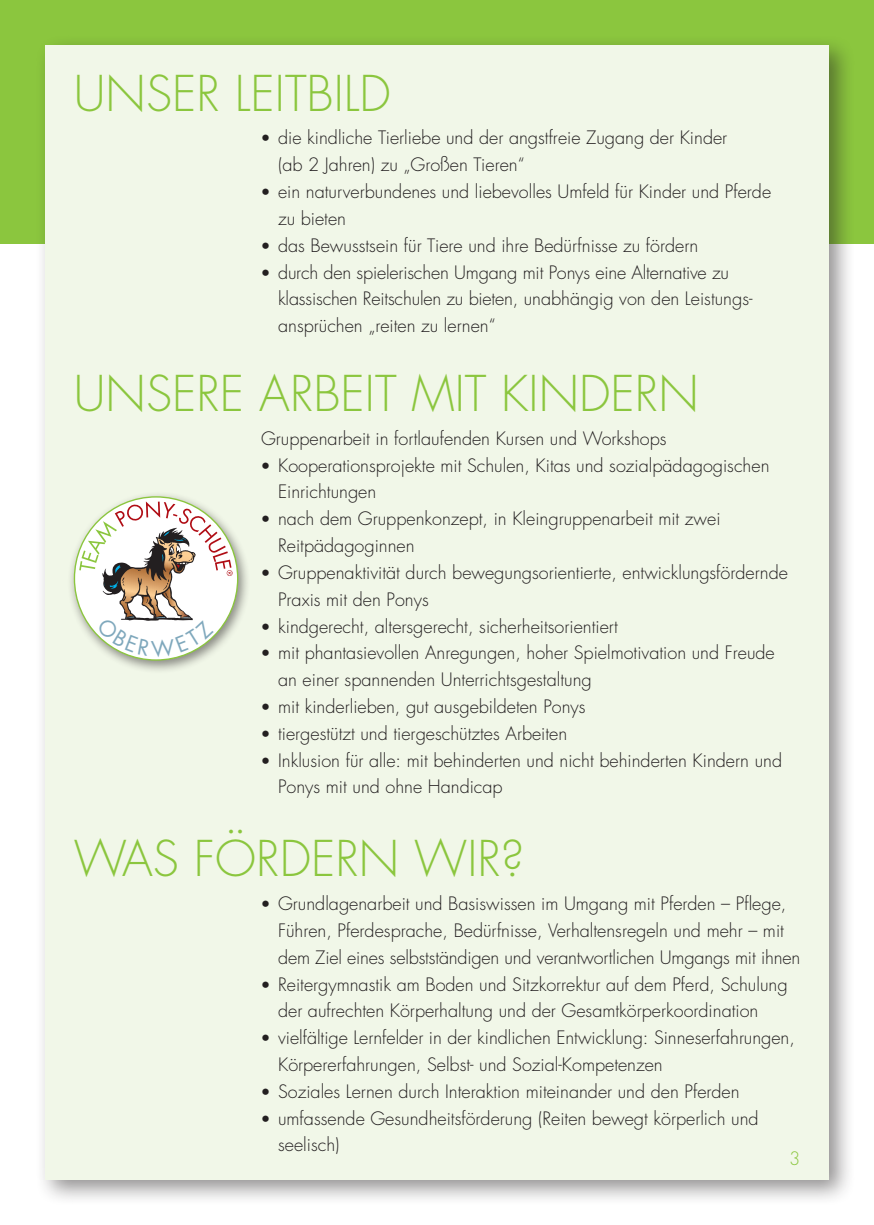
<style>
.page{position:relative;width:874px;height:1225px;background:#fff}
.page>*{position:absolute;margin:0;border:0;box-sizing:border-box;transform-origin:0 0}
.t1{font:300 48px "Futura";color:#8bc63e}
.t2{font:300 18px/26.8px "Futura";color:#231f20}
.t3{font:300 18px "Futura";color:#8bc63e}
.s1{font-family:"Frutiger";font-weight:400}
</style>
<div class="page">
<div style="left:0;top:0;width:873px;height:244px;background:#8bc63e"></div>
<div style="left:35px;top:34px;width:820px;height:1172px;background:#231f20;opacity:.5"></div>
<div style="left:45px;top:45px;width:783px;height:1134px;background:#f1f7e8"></div>
<div style="left:67px;top:491px;width:183px;height:183px;background:#231f20;opacity:.5"></div>
<svg style="left:79px;top:501px;width:154px;height:157px;background:#ded9cf"></svg>
<h1 class="t1" style="left:74px;top:62px;width:318px">UNSER LEITBILD</h1>
<p class="t2" style="left:278px;top:125px;width:450px;text-indent:-17px"><span class="s1">•</span> die kindliche Tierliebe und der angstfreie Zugang der Kinder (ab 2 Jahren) zu „Großen Tieren“</p>
<p class="t2" style="left:278px;top:178px;width:494px;text-indent:-17px"><span class="s1">•</span> ein naturverbundenes und liebevolles Umfeld für Kinder und Pferde zu bieten</p>
<p class="t2" style="left:261px;top:232px;width:438px"><span class="s1">•</span> das Bewusstsein für Tiere und ihre Bedürfnisse zu fördern</p>
<p class="t2" style="left:278px;top:259px;width:475px;text-indent:-17px"><span class="s1">•</span> durch den spielerischen Umgang mit Ponys eine Alternative zu klassischen Reitschulen zu bieten, unabhängig von den Leistungs&shy;ansprüchen „reiten zu lernen“</p>
<h1 class="t1" style="left:74px;top:363px;width:626px">UNSERE ARBEIT MIT KINDERN</h1>
<p class="t2" style="left:261px;top:425px;width:407px">Gruppenarbeit in fortlaufenden Kursen und Workshops</p>
<p class="t2" style="left:278px;top:452px;width:492px;text-indent:-17px"><span class="s1">•</span> Kooperationsprojekte mit Schulen, Kitas und sozialpädagogischen<br>Einrichtungen</p>
<p class="t2" style="left:278px;top:505px;width:444px;text-indent:-17px"><span class="s1">•</span> nach dem Gruppenkonzept, in Kleingruppenarbeit mit zwei<br>Reitpädagoginnen</p>
<p class="t2" style="left:278px;top:559px;width:511px;text-indent:-17px"><span class="s1">•</span> Gruppenaktivität durch bewegungsorientierte, entwicklungsfördernde<br>Praxis mit den Ponys</p>
<p class="t2" style="left:261px;top:613px;width:358px"><span class="s1">•</span> kindgerecht, altersgerecht, sicherheitsorientiert</p>
<p class="t2" style="left:278px;top:639px;width:498px;text-indent:-17px"><span class="s1">•</span> mit phantasievollen Anregungen, hoher Spielmotivation und Freude an einer spannenden Unterrichtsgestaltung</p>
<p class="t2" style="left:261px;top:693px;width:326px"><span class="s1">•</span> mit kinderlieben, gut ausgebildeten Ponys</p>
<p class="t2" style="left:261px;top:720px;width:307px"><span class="s1">•</span> tiergestützt und tiergeschütztes Arbeiten</p>
<p class="t2" style="left:278px;top:747px;width:505px;text-indent:-17px"><span class="s1">•</span> Inklusion für alle: mit behinderten und nicht behinderten Kindern und<br>Ponys mit und ohne Handicap</p>
<h1 class="t1" style="left:74px;top:828px;width:452px">WAS FÖRDERN WIR?</h1>
<p class="t2" style="left:278px;top:890px;width:523px;text-indent:-17px"><span class="s1">•</span> Grundlagenarbeit und Basiswissen im Umgang mit Pferden – Pflege,<br>Führen, Pferdesprache, Bedürfnisse, Verhaltensregeln und mehr – mit dem Ziel eines selbstständigen und verantwortlichen Umgangs mit ihnen</p>
<p class="t2" style="left:278px;top:970px;width:510px;text-indent:-17px"><span class="s1">•</span> Reitergymnastik am Boden und Sitzkorrektur auf dem Pferd, Schulung der aufrechten Körperhaltung und der Gesamtkörperkoordination</p>
<p class="t2" style="left:278px;top:1024px;width:518px;text-indent:-17px"><span class="s1">•</span> vielfältige Lernfelder in der kindlichen Entwicklung: Sinneserfahrungen,<br>Körpererfahrungen, Selbst- und Sozial-Kompetenzen</p>
<p class="t2" style="left:261px;top:1078px;width:480px"><span class="s1">•</span> Soziales Lernen durch Interaktion miteinander und den Pferden</p>
<p class="t2" style="left:278px;top:1104px;width:482px;text-indent:-17px"><span class="s1">•</span> umfassende Gesundheitsförderung (Reiten bewegt körperlich und seelisch)</p>
<p class="t3" style="left:788px;top:1146px;width:13px">3</p>
</div>
